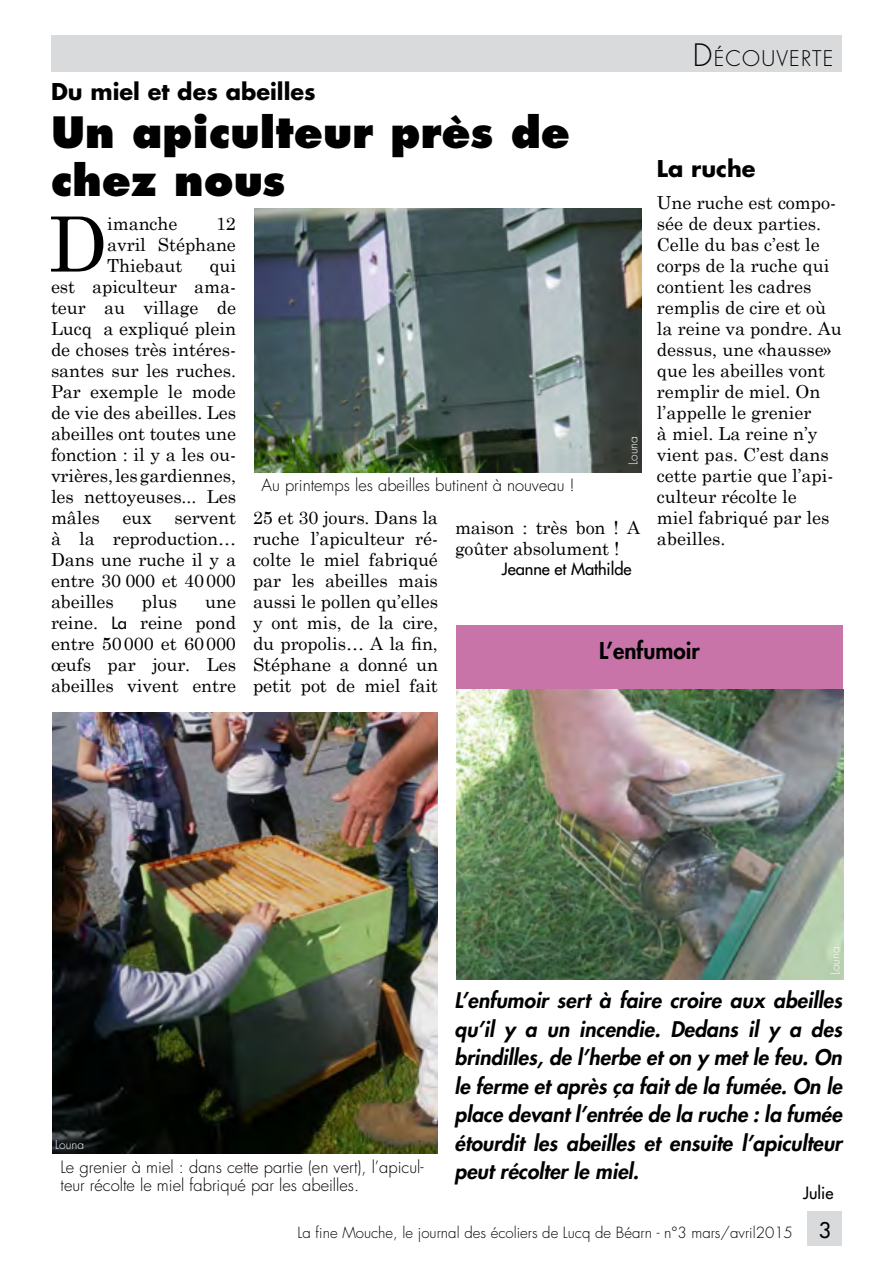
<style>
.page{position:relative;width:893px;height:1263px;background:#fff}
.page>*{position:absolute;margin:0;border:0;box-sizing:border-box;transform-origin:0 0}
.texte-lettrine{font:76.2px "Century Schoolbook";color:#000}
.titre_1{font:800 42px/48px "Futura Std";color:#000}
.Surtitre{font:700 22.5px "Futura Std";color:#000}
.bandeau_titre{font:800 22.5px "Futura Std";color:#000}
.brev-titre{font:700 22.5px "Futura Std";color:#000}
.bandeau-texte{font:italic 800 21px/28.5px "Futura Std";color:#000;text-align:justify}
.t1{font:300 21px "Futura Std";letter-spacing:.055em;color:#000}
.texte-lettrine-2{font:18px/21px "Century Schoolbook";letter-spacing:-.005em;color:#000;text-align:justify}
.brev-text{font:18px/21px "Century Schoolbook";color:#000}
.legende{font:300 16.5px/18px "Futura Std";color:#000}
.signat{font:500 16.5px "Futura Std";letter-spacing:-.005em;color:#000}
.t2{font:300 15px "Futura Std";color:#000}
.credit-photo{font:300 12px "Futura Std";color:#fff}
.s1{font-size:30px}
.s2{font-family:"Futura Std";font-weight:500;font-size:16.5px}
.s3{font-weight:500;font-size:21px}
</style>
<div class="page">
<div style="left:808px;top:1212px;width:34px;height:34px;background:#d9dadb"></div>
<div style="left:51px;top:35px;width:791px;height:37px;background:#d9dadb"></div>
<div style="left:456px;top:625px;width:387px;height:77px;background:#c874a9"></div>
<img style="left:456px;top:690px;width:387px;height:290px">
<img style="left:255px;top:209px;width:387px;height:264px">
<img style="left:52px;top:713px;width:386px;height:441px">
<p class="t1" style="left:693px;top:45px;width:142px"><span class="s1">D</span>ÉCOUVERTE</p>
<p class="Surtitre" style="left:51px;top:76px;width:266px">Du miel et des abeilles</p>
<p class="titre_1" style="left:51px;top:108px;width:521px">Un apiculteur près de chez nous</p>
<p class="brev-titre" style="left:657px;top:154px;width:100px">La ruche</p>
<p class="brev-text" style="left:657px;top:190px;width:186px">Une ruche est compo&shy;sée de deux parties.<br>Celle du bas c’est le corps de la ruche qui contient les cadres remplis de cire et où la reine va pondre. Au dessus, une «hausse» que les abeilles vont remplir de miel. On l’appelle le grenier<br>à miel. La reine n’y vient pas. C’est dans cette partie que l’api&shy;culteur récolte le<br>miel fabriqué par les abeilles.</p>
<p class="texte-lettrine" style="left:48px;top:180px;width:61px">D</p>
<p class="texte-lettrine-2" style="left:107px;top:211px;width:72px">imanche</p>
<p class="texte-lettrine-2" style="left:107px;top:211px;width:130px;text-indent:109px">12 avril Stéphane Thiebaut</p>
<p class="texte-lettrine-2" style="left:51px;top:253px;width:187px;text-indent:158px">qui est apiculteur ama&shy;teur au village de Lucq a expliqué plein de choses très intéres&shy;santes sur les ruches.<br>Par exemple le mode de vie des abeilles. Les abeilles ont toutes une fonction : il y a les ou&shy;vrières, les gardiennes, les nettoyeuses... Les mâles</p>
<p class="credit-photo" style="left:626px;top:465px;width:30px;rotate:-90deg">Louna</p>
<p class="legende" style="left:261px;top:477px;width:315px">Au printemps les abeilles butinent à nouveau !</p>
<p class="texte-lettrine-2" style="left:253px;top:505px;width:186px">25 et 30 jours. Dans la ruche l’apiculteur ré&shy;colte le miel fabriqué par les abeilles mais aussi le pollen qu’elles y ont mis, de la cire, du propolis… A la fin, Stéphane a donné un petit pot de miel fait</p>
<p class="texte-lettrine-2" style="left:51px;top:505px;width:187px;text-indent:124px">servent à la reproduction… Dans une ruche il y a entre 30 000 et 40000 abeilles</p>
<p class="texte-lettrine-2" style="left:122px;top:505px;width:31px">eux</p>
<p class="texte-lettrine-2" style="left:455px;top:515px;width:186px">maison : très bon ! A goûter absolument !</p>
<p class="signat" style="left:502px;top:558px;width:131px">Jeanne et Mathilde</p>
<p class="texte-lettrine-2" style="left:142px;top:589px;width:37px">plus</p>
<p class="texte-lettrine-2" style="left:51px;top:589px;width:186px;text-indent:154px">une reine. <span class="s2">La</span> reine pond entre 50000 et 60000 œufs par jour. Les abeilles vivent entre</p>
<p class="bandeau_titre" style="left:599px;top:637px;width:102px">L’enfumoir</p>
<p class="credit-photo" style="left:55px;top:1137px;width:30px">Louna</p>
<p class="legende" style="left:61px;top:1159px;width:365px">Le grenier à miel : dans cette partie (en vert), l’apicul&shy;teur récolte le miel fabriqué par les abeilles.</p>
<p class="credit-photo" style="left:828px;top:975px;width:30px;rotate:-90deg">Louna</p>
<p class="bandeau-texte" style="left:454px;top:986px;width:389px">L’enfumoir sert à faire croire aux abeilles qu’il y a un incendie. Dedans il y a des brindilles, de l’herbe et on y met le feu. On le ferme et après ça fait de la fumée. On le place devant l’entrée de la ruche : la fumée étourdit les abeilles et ensuite l’apiculteur peut récolter le miel.</p>
<p class="signat" style="left:803px;top:1182px;width:32px">Julie</p>
<p class="t2" style="left:298px;top:1223px;width:535px">La fine Mouche, le journal des écoliers de Lucq de Béarn - n°3 mars/avril2015 <span class="s3">3</span></p>
</div>
